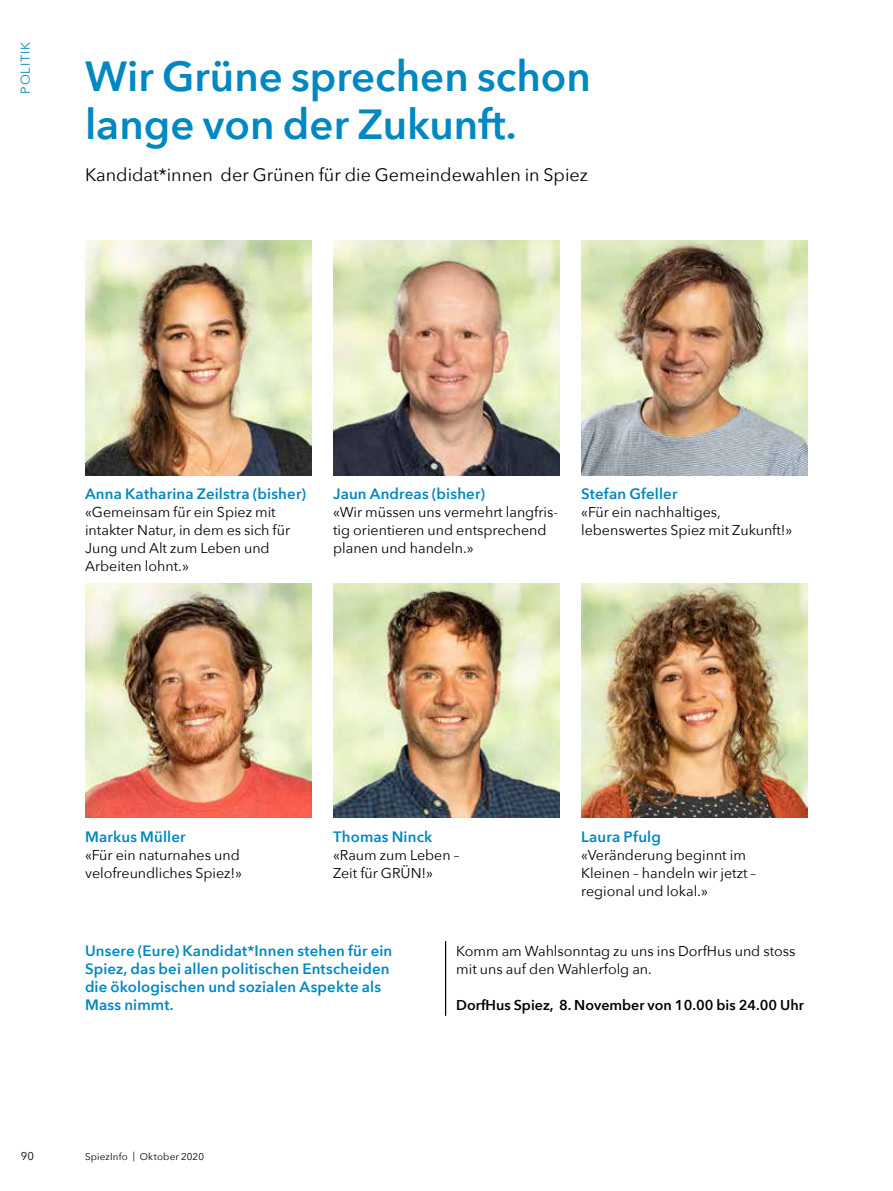
<style>
.page{position:relative;width:893px;height:1191px;background:#fff}
.page>*{position:absolute;margin:0;border:0;box-sizing:border-box;transform-origin:0 0}
.t1{font:600 42px/48px "Avenir Next";color:#0088c2}
.t2{font:18px "Avenir Next";color:#000}
.t3{font:600 15px/18px "Avenir Next";letter-spacing:.01em;color:#0088c2}
.t4{font:14.25px/18px "Avenir Next";color:#000}
.t5{font:600 14.25px "Avenir Next";color:#000}
.t6{font:12.75px "Avenir Next";letter-spacing:.07em;color:#0088c2}
.t7{font:11.25px "Avenir Next";color:#000}
.t8{font:9.75px "Avenir Next";letter-spacing:.02em;color:#000}
</style>
<div class="page">
<img style="left:85px;top:241px;width:227px;height:234px">
<img style="left:85px;top:583px;width:227px;height:235px">
<img style="left:333px;top:241px;width:227px;height:234px">
<img style="left:333px;top:583px;width:227px;height:235px">
<img style="left:581px;top:241px;width:227px;height:234px">
<img style="left:581px;top:583px;width:227px;height:235px">
<hr style="left:445px;top:941px;width:1px;height:74px;background:#000">
<p class="t6" style="left:15px;top:94px;width:53px;rotate:-90deg">POLITIK</p>
<h1 class="t1" style="left:85px;top:51px;width:507px">Wir Grüne sprechen schon lange von der Zukunft.</h1>
<p class="t2" style="left:85px;top:159px;width:504px">Kandidat*innen der Grünen für die Gemeindewahlen in Spiez</p>
<p class="t3" style="left:85px;top:485px;width:222px">Anna Katharina Zeilstra (bisher)</p>
<p class="t4" style="left:85px;top:503px;width:207px">«Gemeinsam für ein Spiez mit intakter Natur, in dem es sich für<br>Jung und Alt zum Leben und<br>Arbeiten lohnt.»</p>
<p class="t3" style="left:333px;top:485px;width:154px">Jaun Andreas (bisher)</p>
<p class="t4" style="left:333px;top:503px;width:226px">«Wir müssen uns vermehrt langfris&shy;tig orientieren und entsprechend planen und handeln.»</p>
<p class="t3" style="left:581px;top:485px;width:98px">Stefan Gfeller</p>
<p class="t4" style="left:581px;top:503px;width:213px">«Für ein nachhaltiges, lebenswertes Spiez mit Zukunft!»</p>
<p class="t3" style="left:85px;top:827px;width:102px">Markus Müller</p>
<p class="t4" style="left:85px;top:845px;width:158px">«Für ein naturnahes und velofreundliches Spiez!»</p>
<p class="t3" style="left:333px;top:827px;width:101px">Thomas Ninck</p>
<p class="t4" style="left:333px;top:845px;width:128px">«Raum zum Leben –<br>Zeit für GRÜN!»</p>
<p class="t3" style="left:581px;top:827px;width:81px">Laura Pfulg</p>
<p class="t4" style="left:581px;top:845px;width:177px">«Veränderung beginnt im<br>Kleinen – handeln wir jetzt – regional und lokal.»</p>
<p class="t3" style="left:85px;top:941px;width:309px">Unsere (Eure) Kandidat*Innen stehen für ein Spiez, das bei allen politischen Entscheiden die ökologischen und sozialen Aspekte als Mass nimmt.</p>
<p class="t4" style="left:456px;top:941px;width:341px">Komm am Wahlsonntag zu uns ins DorfHus und stoss mit uns auf den Wahlerfolg an.</p>
<p class="t5" style="left:456px;top:993px;width:349px">DorfHus Spiez, 8. November von 10.00 bis 24.00 Uhr</p>
<p class="t7" style="left:21px;top:1147px;width:15px">90</p>
<p class="t8" style="left:85px;top:1148px;width:120px">SpiezInfo | Oktober 2020</p>
</div>
